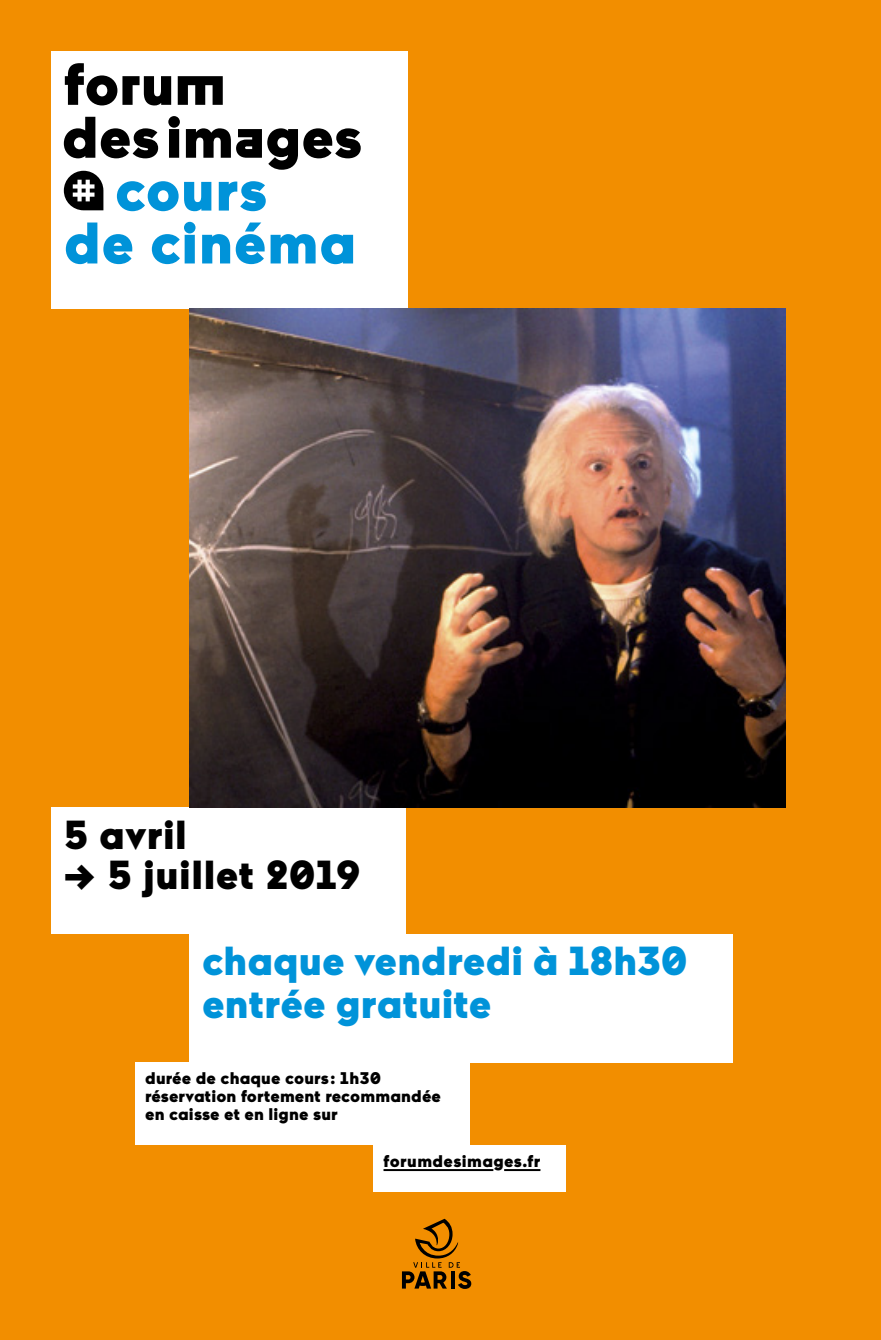
<style>
.page{position:relative;width:881px;height:1340px;background:#fff}
.page>*{position:absolute;margin:0;border:0;box-sizing:border-box;transform-origin:0 0}
.t1{font:900 58.5px/52.9px "Maax";letter-spacing:.01em;color:#0093d9}
.t2{font:900 40.5px/42.8px "Maax";letter-spacing:.005em;color:#0093d9}
.t3{font:900 40.5px "Maax";letter-spacing:.015em;color:#000}
.t4{font:900 16.88px/18px "Maax";letter-spacing:.01em;color:#000}
</style>
<div class="page">
<div style="left:0;top:0;width:880px;height:1339px;background:#f28e00"></div>
<div style="left:51px;top:51px;width:356px;height:257px;background:#fff"></div>
<svg style="left:64px;top:117px;width:94px;height:41px"></svg>
<svg style="left:65px;top:63px;width:158px;height:42px"></svg>
<svg style="left:64px;top:171px;width:39px;height:39px"></svg>
<svg style="left:168px;top:116px;width:192px;height:54px"></svg>
<div style="left:51px;top:807px;width:354px;height:126px;background:#fff"></div>
<div style="left:136px;top:1062px;width:334px;height:83px;background:#fff"></div>
<div style="left:189px;top:933px;width:543px;height:129px;background:#fff"></div>
<img style="left:189px;top:308px;width:595px;height:499px">
<div style="left:374px;top:1145px;width:191px;height:47px;background:#fff"></div>
<hr style="left:383px;top:1169px;width:110px;height:2px;background:#000">
<hr style="left:504px;top:1169px;width:36px;height:2px;background:#000">
<svg style="left:402px;top:1218px;width:69px;height:70px"></svg>
<h1 class="t1" style="left:64px;top:161px;width:293px;text-indent:51px">cours<br>de cinéma</h1>
<h2 class="t3" style="left:64px;top:807px;width:125px">5 avril</h2>
<h2 class="t3" style="left:64px;top:848px;width:298px">→ 5 juillet 2019</h2>
<h2 class="t2" style="left:202px;top:937px;width:487px">chaque vendredi à 18h30 entrée gratuite</h2>
<p class="t4" style="left:145px;top:1068px;width:297px">durée de chaque cours : 1h30 réservation fortement recommandée en caisse et en ligne sur</p>
<p class="t4" style="left:383px;top:1151px;width:158px">forumdesimages.fr</p>
</div>
